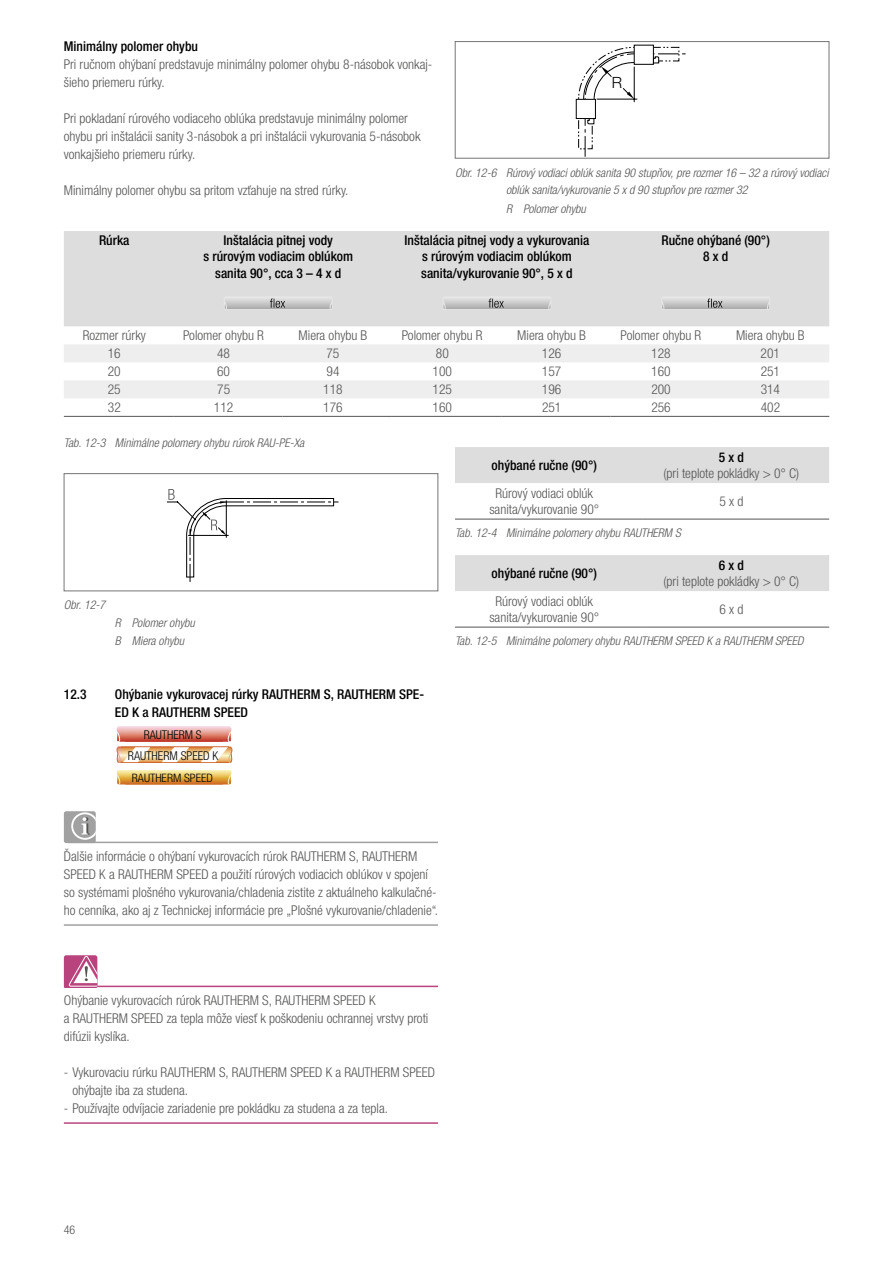
<style>
.page{position:relative;width:893px;height:1263px;background:#fff}
.page>*{position:absolute;margin:0;border:0;box-sizing:border-box;transform-origin:0 0}
.t1{font:300 15.45px "Helvetica 45";color:#000}
.t2{font:300 condensed 13.5px/18px "Helvetica Neue LTW1 G";color:#545453}
.t3{font:500 condensed 13.5px/16.2px "Helvetica Neue LTW1 G";color:#000;text-align:center}
.t4{font:300 condensed 12.15px "Helvetica Neue LTW1 G";color:#000}
.t5{font:italic 300 condensed 12px/16.8px "Helvetica Neue LTW1 G";color:#545453}
.t6{font:300 condensed 12px "Helvetica Neue LTW1 G";color:#000}
.t7{font:300 condensed 12px "Helvetica Neue LTW1 G";color:#545453}
.t8{font:300 condensed 11.55px "Helvetica Neue LTW1 G";color:#000;scale:1.04 1}
</style>
<div class="page">
<div style="left:64px;top:231px;width:765px;height:95px;background:#ddddde"></div>
<svg style="left:64px;top:344px;width:765px;height:54px"></svg>
<hr style="left:64px;top:416px;width:109px;height:1px;background:#545453">
<hr style="left:173px;top:416px;width:110px;height:1px;background:#545453">
<hr style="left:283px;top:416px;width:109px;height:1px;background:#545453">
<hr style="left:392px;top:416px;width:109px;height:1px;background:#545453">
<hr style="left:501px;top:416px;width:110px;height:1px;background:#545453">
<hr style="left:611px;top:416px;width:109px;height:1px;background:#545453">
<hr style="left:720px;top:416px;width:109px;height:1px;background:#545453">
<svg style="left:223px;top:296px;width:111px;height:14px;background:#c8c9c9"></svg>
<svg style="left:441px;top:296px;width:112px;height:14px;background:#c9c9c9"></svg>
<svg style="left:660px;top:296px;width:111px;height:14px;background:#c8c9c9"></svg>
<hr style="left:68px;top:842px;width:370px;height:1px;background:#a1a1a1">
<hr style="left:64px;top:924px;width:374px;height:2px;background:#a1a1a1">
<hr style="left:68px;top:986px;width:370px;height:1px;background:#b9447d">
<hr style="left:64px;top:1122px;width:374px;height:2px;background:#b9447d">
<div style="left:64px;top:811px;width:32px;height:32px;background:#a1a1a1;border-radius:2px"></div>
<svg style="left:70px;top:811px;width:26px;height:30px"></svg>
<svg style="left:64px;top:955px;width:33px;height:32px"></svg>
<div style="left:455px;top:447px;width:374px;height:36px;background:#ddddde"></div>
<hr style="left:455px;top:519px;width:187px;height:1px;background:#545453">
<hr style="left:642px;top:519px;width:187px;height:1px;background:#545453">
<div style="left:455px;top:555px;width:374px;height:36px;background:#ddddde"></div>
<hr style="left:455px;top:627px;width:187px;height:1px;background:#545453">
<hr style="left:642px;top:627px;width:187px;height:1px;background:#545453">
<svg style="left:578px;top:47px;width:108px;height:109px"></svg>
<div style="left:455px;top:41px;width:374px;height:117px;border:1px solid #757575"></div>
<svg style="left:167px;top:489px;width:172px;height:93px"></svg>
<div style="left:64px;top:473px;width:374px;height:118px;border:1px solid #757575"></div>
<svg style="left:116px;top:726px;width:117px;height:36px"></svg>
<svg style="left:116px;top:770px;width:116px;height:14px;background:#e6b65e"></svg>
<p class="t3" style="left:64px;top:38px;width:136px">Minimálny polomer ohybu</p>
<p class="t2" style="left:64px;top:55px;width:370px">Pri ručnom ohýbaní predstavuje minimálny polomer ohybu 8-násobok vonkaj&shy;šieho priemeru rúrky.</p>
<p class="t2" style="left:64px;top:109px;width:358px">Pri pokladaní rúrového vodiaceho oblúka predstavuje minimálny polomer ohybu pri inštalácii sanity 3-násobok a pri inštalácii vykurovania 5-násobok vonkajšieho priemeru rúrky.</p>
<p class="t2" style="left:64px;top:181px;width:286px">Minimálny polomer ohybu sa pritom vzťahuje na stred rúrky.</p>
<p class="t1" style="left:612px;top:73px;width:12px">R</p>
<p class="t5" style="left:506px;top:165px;width:324px;text-indent:-51px">Obr. 12-6 Rúrový vodiaci oblúk sanita 90 stupňov, pre rozmer 16 – 32 a rúrový vodiaci oblúk sanita/vykurovanie 5 x d 90 stupňov pre rozmer 32</p>
<p class="t5" style="left:506px;top:201px;width:81px">R Polomer ohybu</p>
<p class="t3" style="left:99px;top:232px;width:32px">Rúrka</p>
<p class="t3" style="left:204px;top:232px;width:151px">Inštalácia pitnej vody<br>s rúrovým vodiacim oblúkom sanita 90°, cca 3 – 4 x d</p>
<p class="t3" style="left:405px;top:232px;width:186px">Inštalácia pitnej vody a vykurovania s rúrovým vodiacim oblúkom sanita/vykurovanie 90°, 5 x d</p>
<p class="t3" style="left:661px;top:232px;width:110px">Ručne ohýbané (90°)<br>8 x d</p>
<p class="t2" style="left:83px;top:326px;width:65px">Rozmer rúrky</p>
<p class="t2" style="left:183px;top:326px;width:82px">Polomer ohybu R</p>
<p class="t2" style="left:299px;top:326px;width:70px">Miera ohybu B</p>
<p class="t2" style="left:402px;top:326px;width:82px">Polomer ohybu R</p>
<p class="t2" style="left:517px;top:326px;width:70px">Miera ohybu B</p>
<p class="t2" style="left:621px;top:326px;width:82px">Polomer ohybu R</p>
<p class="t2" style="left:736px;top:326px;width:70px">Miera ohybu B</p>
<p class="t2" style="left:108px;top:344px;width:14px">16</p>
<p class="t2" style="left:217px;top:344px;width:14px">48</p>
<p class="t2" style="left:326px;top:344px;width:14px">75</p>
<p class="t2" style="left:436px;top:344px;width:14px">80</p>
<p class="t2" style="left:542px;top:344px;width:21px">126</p>
<p class="t2" style="left:651px;top:344px;width:21px">128</p>
<p class="t2" style="left:761px;top:344px;width:21px">201</p>
<p class="t2" style="left:108px;top:362px;width:14px">20</p>
<p class="t2" style="left:217px;top:362px;width:14px">60</p>
<p class="t2" style="left:327px;top:362px;width:14px">94</p>
<p class="t2" style="left:433px;top:362px;width:21px">100</p>
<p class="t2" style="left:542px;top:362px;width:21px">157</p>
<p class="t2" style="left:651px;top:362px;width:21px">160</p>
<p class="t2" style="left:761px;top:362px;width:21px">251</p>
<p class="t2" style="left:108px;top:380px;width:14px">25</p>
<p class="t2" style="left:217px;top:380px;width:14px">75</p>
<p class="t2" style="left:323px;top:380px;width:21px">118</p>
<p class="t2" style="left:433px;top:380px;width:21px">125</p>
<p class="t2" style="left:542px;top:380px;width:21px">196</p>
<p class="t2" style="left:651px;top:380px;width:21px">200</p>
<p class="t2" style="left:761px;top:380px;width:21px">314</p>
<p class="t2" style="left:108px;top:398px;width:14px">32</p>
<p class="t2" style="left:214px;top:398px;width:21px">112</p>
<p class="t2" style="left:323px;top:398px;width:21px">176</p>
<p class="t2" style="left:433px;top:398px;width:21px">160</p>
<p class="t2" style="left:542px;top:398px;width:21px">251</p>
<p class="t2" style="left:651px;top:398px;width:21px">256</p>
<p class="t2" style="left:761px;top:398px;width:21px">402</p>
<p class="t5" style="left:64px;top:435px;width:242px">Tab. 12-3 Minimálne polomery ohybu rúrok RAU-PE-Xa</p>
<p class="t3" style="left:492px;top:457px;width:107px">ohýbané ručne (90°)</p>
<p class="t3" style="left:719px;top:449px;width:27px">5 x d</p>
<p class="t2" style="left:664px;top:464px;width:137px">(pri teplote pokládky &gt; 0° C)</p>
<p class="t5" style="left:64px;top:597px;width:43px">Obr. 12-7</p>
<p class="t5" style="left:115px;top:614px;width:81px;line-height:18px">R Polomer ohybu<br>B Miera ohybu</p>
<p class="t3" style="left:64px;top:686px;width:24px">12.3</p>
<p class="t3" style="left:115px;top:685px;width:311px;line-height:18px;text-align:left">Ohýbanie vykurovacej rúrky RAUTHERM S, RAUTHERM SPE-<br>ED K a RAUTHERM SPEED</p>
<p class="t6" style="left:144px;top:727px;width:60px">RAUTHERM S</p>
<p class="t4" style="left:128px;top:748px;width:92px">RAUTHERM SPEED K</p>
<p class="t8" style="left:132px;top:771px;width:79px">RAUTHERM SPEED</p>
<p class="t2" style="left:489px;top:485px;width:111px;line-height:16.2px;text-align:center">Rúrový vodiaci oblúk sanita/vykurovanie 90°</p>
<p class="t2" style="left:719px;top:492px;width:25px">5 x d</p>
<p class="t5" style="left:455px;top:525px;width:227px">Tab. 12-4 Minimálne polomery ohybu RAUTHERM S</p>
<p class="t3" style="left:492px;top:565px;width:107px">ohýbané ručne (90°)</p>
<p class="t3" style="left:719px;top:557px;width:27px">6 x d</p>
<p class="t2" style="left:664px;top:572px;width:137px">(pri teplote pokládky &gt; 0° C)</p>
<p class="t2" style="left:489px;top:593px;width:111px;line-height:16.2px;text-align:center">Rúrový vodiaci oblúk sanita/vykurovanie 90°</p>
<p class="t2" style="left:719px;top:600px;width:25px">6 x d</p>
<p class="t5" style="left:455px;top:633px;width:350px">Tab. 12-5 Minimálne polomery ohybu RAUTHERM SPEED K a RAUTHERM SPEED</p>
<p class="t2" style="left:64px;top:847px;width:376px">Ďalšie informácie o ohýbaní vykurovacích rúrok RAUTHERM S, RAUTHERM SPEED K a RAUTHERM SPEED a použití rúrových vodiacich oblúkov v spojení so systémami plošného vykurovania/chladenia zistite z aktuálneho kalkulačné&shy;ho cenníka, ako aj z Technickej informácie pre „Plošné vykurovanie/chladenie“.</p>
<p class="t2" style="left:64px;top:991px;width:366px">Ohýbanie vykurovacích rúrok RAUTHERM S, RAUTHERM SPEED K<br>a RAUTHERM SPEED za tepla môže viesť k poškodeniu ochrannej vrstvy proti difúzii kyslíka.</p>
<p class="t2" style="left:72px;top:1063px;width:364px;text-indent:-9px">- Vykurovaciu rúrku RAUTHERM S, RAUTHERM SPEED K a RAUTHERM SPEED ohýbajte iba za studena.</p>
<p class="t2" style="left:64px;top:1099px;width:326px">- Používajte odvíjacie zariadenie pre pokládku za studena a za tepla.</p>
<p class="t7" style="left:64px;top:1222px;width:13px">46</p>
</div>
